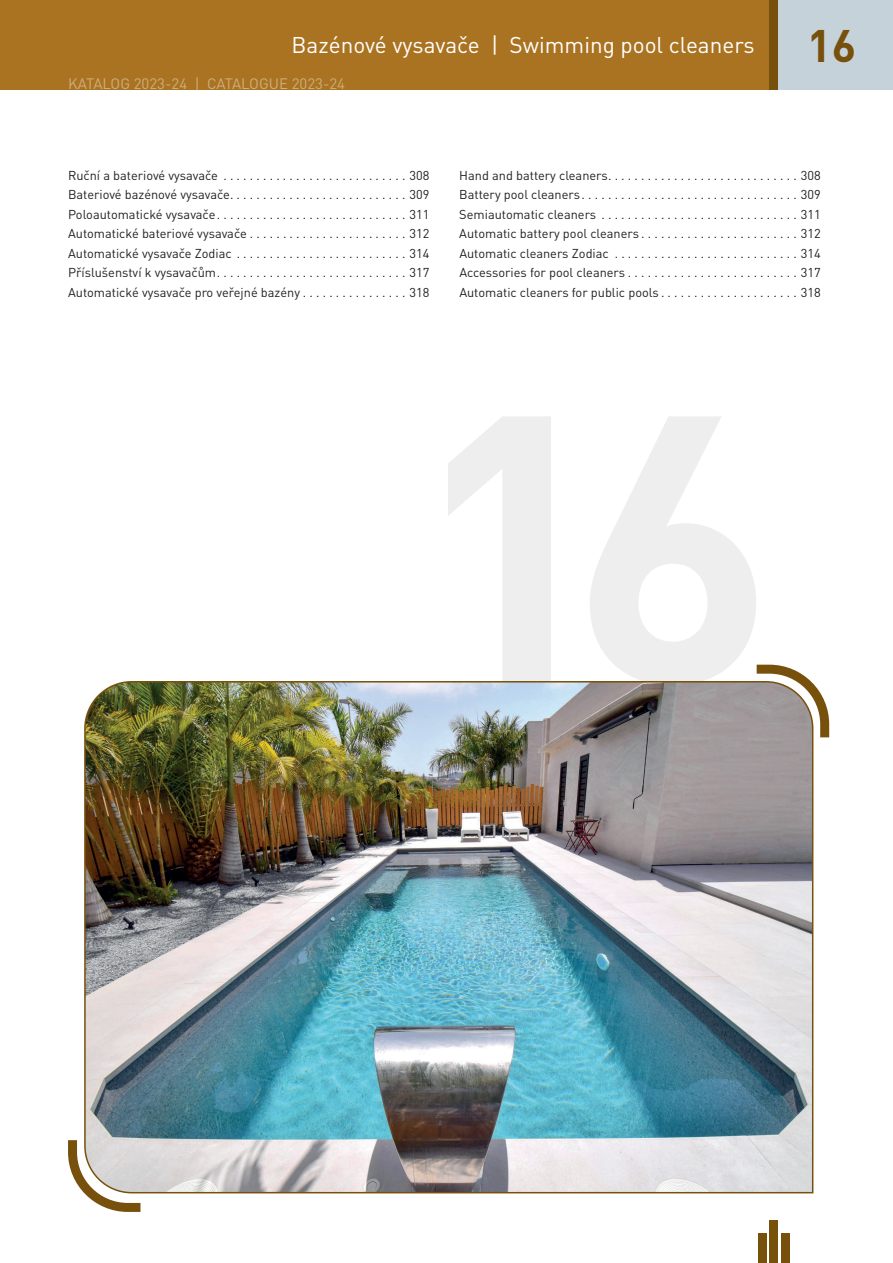
<style>
.page{position:relative;width:893px;height:1263px;background:#fff}
.page>*{position:absolute;margin:0;border:0;box-sizing:border-box;transform-origin:0 0}
.t1{font:700 45px "DIN Pro";color:#77500b}
.t2{font:22.5px "DIN Pro";color:#fff}
.t3{font:15px "DIN Pro";color:#cead7d}
.t4{font:12.75px/19.5px "DIN Pro";color:#231f20;text-align:justify}
</style>
<div class="page">
<div style="left:775px;top:0;width:118px;height:89px;background:#c6d2d9"></div>
<div style="left:0;top:0;width:773px;height:89px;background:#aa7321"></div>
<div style="left:770px;top:0;width:8px;height:89px;background:#77500b"></div>
<div style="left:770px;top:1220px;width:8px;height:43px;background:#77500b"></div>
<div style="left:758px;top:1233px;width:8px;height:30px;background:#77500b"></div>
<div style="left:781px;top:1233px;width:9px;height:30px;background:#77500b"></div>
<img style="left:84px;top:681px;width:730px;height:513px">
<svg style="left:748px;top:664px;width:82px;height:82px"></svg>
<svg style="left:68px;top:1131px;width:81px;height:81px"></svg>
<h2 class="t2" style="left:292px;top:30px;width:465px">Bazénové vysavače | Swimming pool cleaners</h2>
<p class="t3" style="left:68px;top:74px;width:279px">KATALOG 2023-24 | CATALOGUE 2023-24</p>
<h1 class="t1" style="left:807px;top:15px;width:50px">16</h1>
<p class="t4" style="left:68px;top:165px;width:363px">Ruční a bateriové vysavače . . . . . . . . . . . . . . . . . . . . . . . . . . . . 308<br>Bateriové bazénové vysavače . . . . . . . . . . . . . . . . . . . . . . . . . . . 309<br>Poloautomatické vysavače . . . . . . . . . . . . . . . . . . . . . . . . . . . . . 311<br>Automatické bateriové vysavače . . . . . . . . . . . . . . . . . . . . . . . . 312<br>Automatické vysavače Zodiac . . . . . . . . . . . . . . . . . . . . . . . . . . 314<br>Příslušenství k vysavačům . . . . . . . . . . . . . . . . . . . . . . . . . . . . . 317<br>Automatické vysavače pro veřejné bazény . . . . . . . . . . . . . . . . 318</p>
<p class="t4" style="left:459px;top:165px;width:363px">Hand and battery cleaners . . . . . . . . . . . . . . . . . . . . . . . . . . . . . 308<br>Battery pool cleaners . . . . . . . . . . . . . . . . . . . . . . . . . . . . . . . . . 309<br>Semiautomatic cleaners . . . . . . . . . . . . . . . . . . . . . . . . . . . . . . 311<br>Automatic battery pool cleaners . . . . . . . . . . . . . . . . . . . . . . . . 312<br>Automatic cleaners Zodiac . . . . . . . . . . . . . . . . . . . . . . . . . . . . 314<br>Accessories for pool cleaners . . . . . . . . . . . . . . . . . . . . . . . . . . 317<br>Automatic cleaners for public pools . . . . . . . . . . . . . . . . . . . . . 318</p>
</div>
